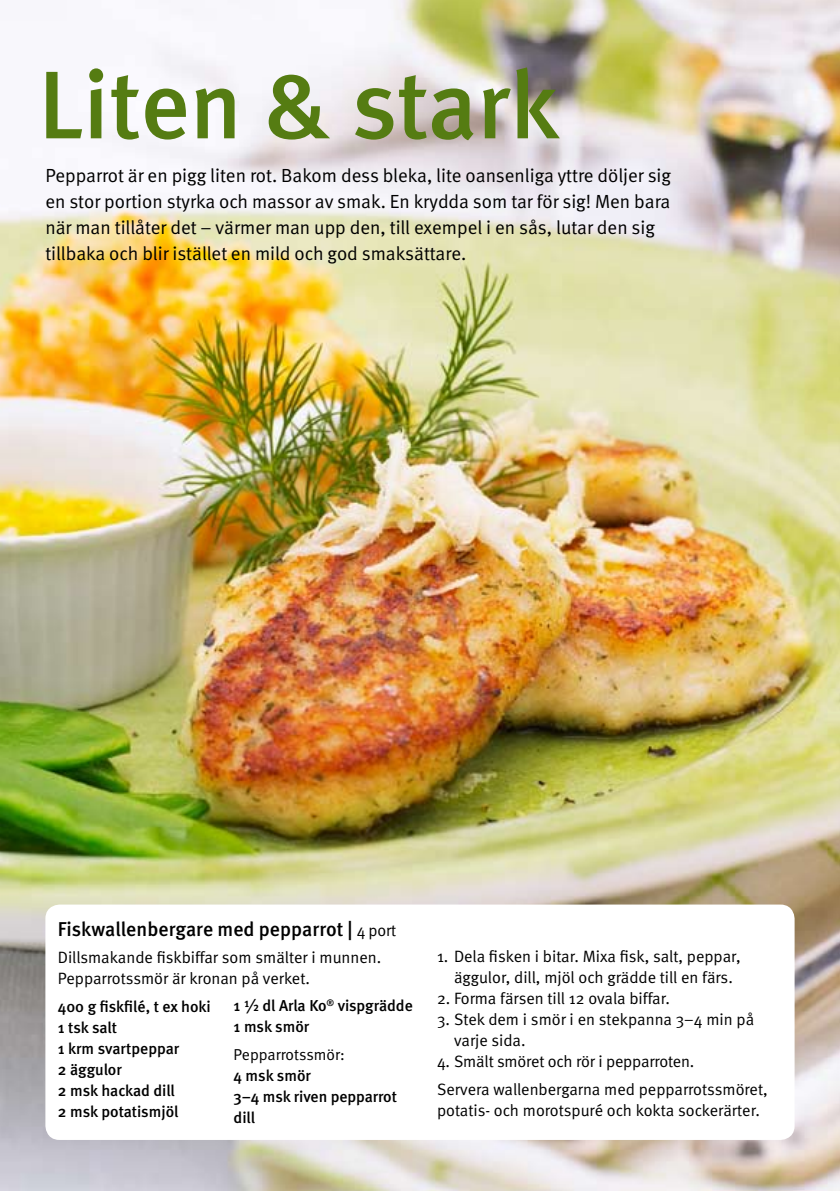
<style>
.page{position:relative;width:840px;height:1191px;background:#fff}
.page>*{position:absolute;margin:0;border:0;box-sizing:border-box;transform-origin:0 0}
.t1{font:500 96px "Meta";color:#557c12}
.t2{font:500 20px "Meta";letter-spacing:.005em;color:#000}
.t3{font:19px/26px "Meta Normal";color:#000}
.t4{font:16.4px/21px "Meta Normal";color:#000}
.t5{font:500 15.8px/21px "Meta";color:#000}
.t6{font:15.8px "Meta Normal";color:#000}
.s1{font-family:"Meta Normal";font-weight:400;font-size:16.4px}
</style>
<div class="page">
<img style="left:0;top:0;width:839px;height:1191px">
<div style="left:45px;top:904px;width:749px;height:236px;background:#fff;border-radius:14px"></div>
<h1 class="t1" style="left:39px;top:49px;width:521px">Liten &amp; stark</h1>
<p class="t3" style="left:45px;top:162px;width:626px">Pepparrot är en pigg liten rot. Bakom dess bleka, lite oansenliga yttre döljer sig en stor portion styrka och massor av smak. En krydda som tar för sig! Men bara när man tillåter det – värmer man upp den, till exempel i en sås, lutar den sig tillbaka och blir istället en mild och god smaksättare.</p>
<p class="t2" style="left:58px;top:917px;width:339px">Fiskwallenbergare med pepparrot | <span class="s1">4 port</span></p>
<p class="t4" style="left:58px;top:946px;width:325px">Dillsmakande fiskbiffar som smälter i munnen.<br>Pepparrotssmör är kronan på verket.</p>
<p class="t5" style="left:58px;top:996px;width:154px">400 g fiskfilé, t ex hoki<br>1 tsk salt<br>1 krm svartpeppar<br>2 äggulor<br>2 msk hackad dill<br>2 msk potatismjöl</p>
<p class="t5" style="left:233px;top:995px;width:181px">1 ½ dl Arla Ko<sup>®</sup> vispgrädde<br>1 msk smör</p>
<p class="t6" style="left:233px;top:1045px;width:112px">Pepparrotssmör:</p>
<p class="t5" style="left:233px;top:1065px;width:165px">4 msk smör<br>3–4 msk riven pepparrot dill</p>
<p class="t4" style="left:437px;top:945px;width:305px;text-align:center">1. Dela fisken i bitar. Mixa fisk, salt, peppar, äggulor, dill, mjöl och grädde till en färs.</p>
<p class="t4" style="left:437px;top:987px;width:234px">2. Forma färsen till 12 ovala biffar.</p>
<p class="t4" style="left:454px;top:1008px;width:301px;text-indent:-17px">3. Stek dem i smör i en stekpanna 3–4 min på varje sida.</p>
<p class="t4" style="left:437px;top:1047px;width:332px;line-height:28px">4. Smält smöret och rör i pepparroten.<br>Servera wallenbergarna med pepparrotssmöret,</p>
<p class="t4" style="left:437px;top:1099px;width:324px">potatis- och morotspuré och kokta sockerärter.</p>
</div>
